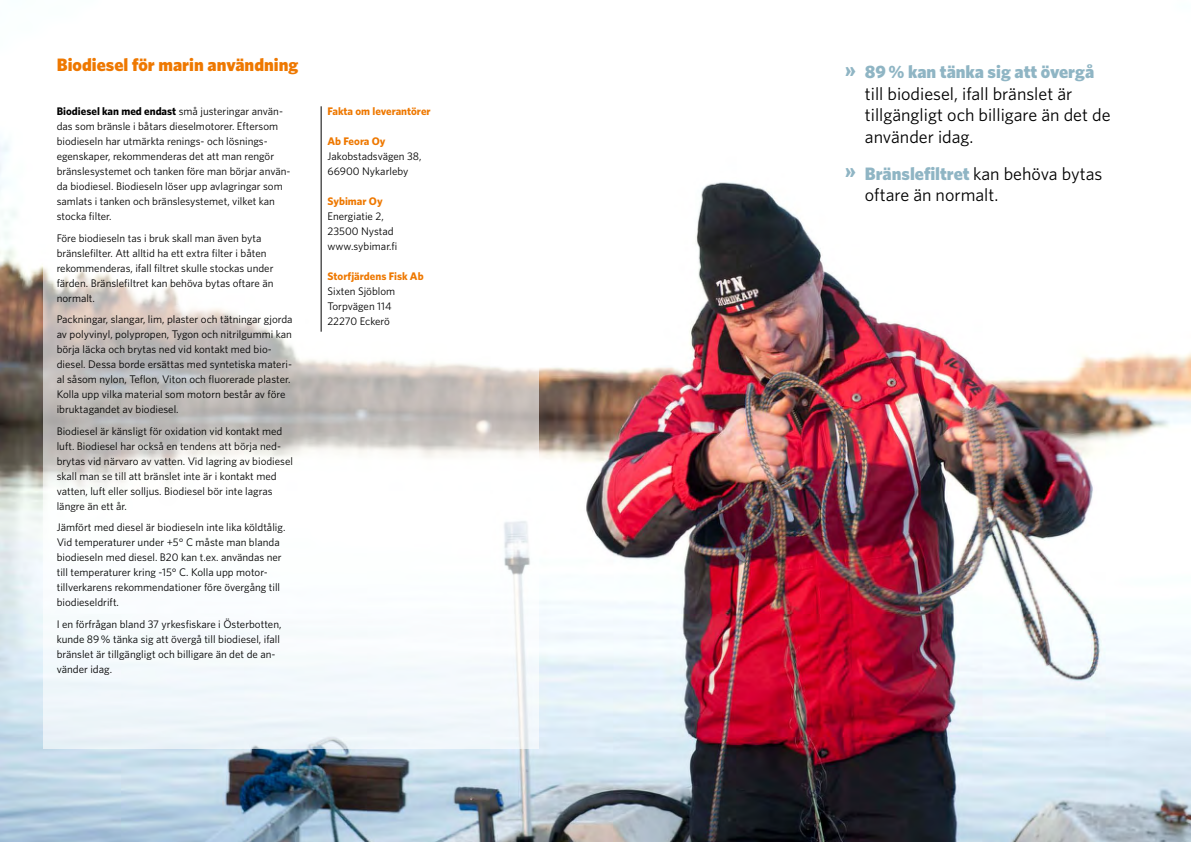
<style>
.page{position:relative;width:1191px;height:842px;background:#fff}
.page>*{position:absolute;margin:0;border:0;box-sizing:border-box;transform-origin:0 0}
.t1{font:18px/21.6px "Whitney";color:#000}
.t2{font:900 18px "Whitney";color:#ee7800}
.t3{font:900 18px "Whitney";color:#8fb5c4}
.t4{font:11px/15px "Whitney";color:#000}
.t5{font:700 11px "Whitney";color:#ee7800}
.s1{font-weight:700}
.s2{font-weight:900;color:#8fb5c4}
</style>
<div class="page">
<img style="left:0;top:106px;width:1191px;height:736px">
<svg style="left:43px;top:115px;width:496px;height:633px"></svg>
<hr style="left:321px;top:106px;width:1px;height:226px;background:#000">
<h1 class="t2" style="left:57px;top:53px;width:243px">Biodiesel för marin användning</h1>
<p class="t4" style="left:57px;top:104px;width:235px"><span class="s1">Biodiesel kan med endast</span> små justeringar använ&shy;das som bränsle i båtars dieselmotorer. Eftersom biodieseln har utmärkta renings- och lösnings&shy;egenskaper, rekommenderas det att man rengör bränslesystemet och tanken före man börjar använ&shy;da biodiesel. Biodieseln löser upp avlagringar som samlats i tanken och bränslesystemet, vilket kan stocka filter.</p>
<p class="t4" style="left:57px;top:230px;width:218px">Före biodieseln tas i bruk skall man även byta bränslefilter. Att alltid ha ett extra filter i båten rekommenderas, ifall filtret skulle stockas under färden. Bränslefiltret kan behöva bytas oftare än normalt.</p>
<p class="t4" style="left:57px;top:312px;width:237px">Packningar, slangar, lim, plaster och tätningar gjorda av polyvinyl, polypropen, Tygon och nitrilgummi kan börja läcka och brytas ned vid kontakt med bio&shy;diesel. Dessa borde ersättas med syntetiska materi&shy;al såsom nylon, Teflon, Viton och fluorerade plaster.<br>Kolla upp vilka material som motorn består av före ibruktagandet av biodiesel.</p>
<p class="t4" style="left:57px;top:423px;width:238px">Biodiesel är känsligt för oxidation vid kontakt med luft. Biodiesel har också en tendens att börja ned&shy;brytas vid närvaro av vatten. Vid lagring av biodiesel skall man se till att bränslet inte är i kontakt med vatten, luft eller solljus. Biodiesel bör inte lagras längre än ett år.</p>
<p class="t4" style="left:57px;top:520px;width:230px">Jämfört med diesel är biodieseln inte lika köldtålig.<br>Vid temperaturer under +5° C måste man blanda biodieseln med diesel. B20 kan t.ex. användas ner till temperaturer kring -15° C. Kolla upp motor&shy;tillverkarens rekommendationer före övergång till biodieseldrift.</p>
<p class="t4" style="left:57px;top:616px;width:226px">I en förfrågan bland 37 yrkesfiskare i Österbotten, kunde 89 % tänka sig att övergå till biodiesel, ifall bränslet är tillgängligt och billigare än det de an&shy;vänder idag.</p>
<p class="t5" style="left:327px;top:104px;width:105px">Fakta om leverantörer</p>
<p class="t5" style="left:327px;top:134px;width:60px">Ab Feora Oy</p>
<p class="t4" style="left:327px;top:149px;width:96px">Jakobstadsvägen 38,<br>66900 Nykarleby</p>
<p class="t5" style="left:327px;top:194px;width:57px">Sybimar Oy</p>
<p class="t4" style="left:327px;top:209px;width:71px">Energiatie 2,<br>23500 Nystad www.sybimar.fi</p>
<p class="t5" style="left:327px;top:269px;width:98px">Storfjärdens Fisk Ab</p>
<p class="t4" style="left:327px;top:284px;width:69px">Sixten Sjöblom<br>Torpvägen 114<br>22270 Eckerö</p>
<h1 class="t3" style="left:845px;top:60px;width:251px">» 89 % kan tänka sig att övergå</h1>
<h1 class="t1" style="left:865px;top:82px;width:247px">till biodiesel, ifall bränslet är tillgängligt och billigare än det de använder idag.</h1>
<h1 class="t1" style="left:865px;top:162px;width:239px;text-indent:-20px"><span class="s2">» Bränslefiltret</span> kan behöva bytas oftare än normalt.</h1>
</div>
